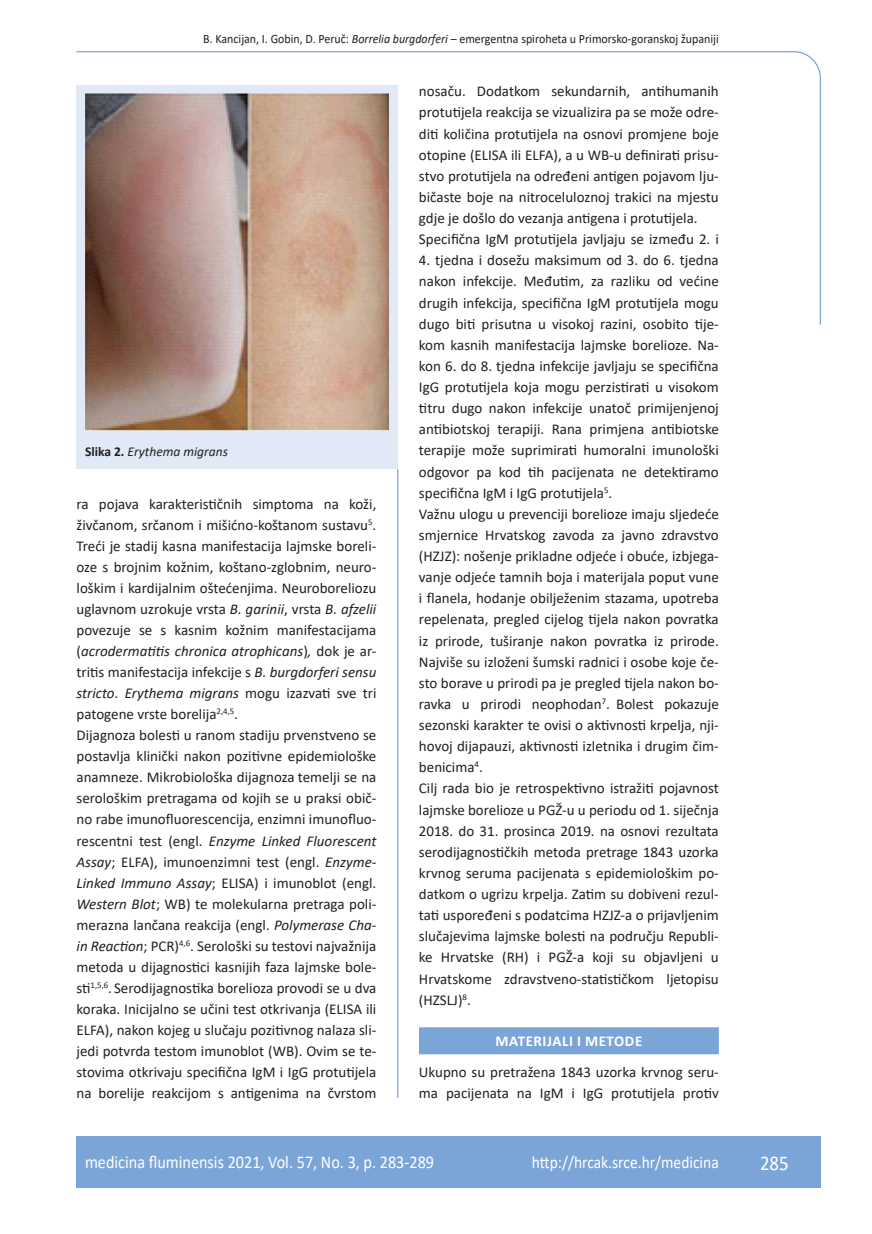
<style>
.page{position:relative;width:872px;height:1234px;background:#fff}
.page>*{position:absolute;margin:0;border:0;box-sizing:border-box;transform-origin:0 0}
.t1{font:21px "Calibri";color:#fff;scale:.9 1}
.t2{font:18px "Calibri";color:#fff;scale:.9 1}
.t3{font:17.25px "Calibri";color:#fff;scale:.9 1}
.osnovni_tekst{font:15px/21.1px "Calibri";color:#231f20;text-align:justify}
.naslov_ruler{font:700 15px "Calibri";letter-spacing:.04em;color:#fff}
.potpis_slika{font:italic 13.5px "Calibri";color:#231f20}
.glava{font:12.75px "Calibri";color:#231f20;scale:.94 1}
.s1{font-style:italic}
.s2{font-weight:700;font-style:normal}
</style>
<div class="page">
<svg style="left:76px;top:51px;width:745px;height:275px"></svg>
<hr style="left:397px;top:469px;width:1px;height:628px;background:#7ca5d7">
<div style="left:77px;top:1135px;width:744px;height:51px;background:#7ca5d7"></div>
<div style="left:419px;top:1027px;width:300px;height:27px;background:#7ca5d7"></div>
<div style="left:77px;top:85px;width:321px;height:383px;background:#e1e9f6"></div>
<img style="left:85px;top:94px;width:303px;height:337px">
<p class="glava" style="left:203px;top:29px;width:550px">B. Kancijan, I. Gobin, D. Peruč: <span class="s1">Borrelia burgdorferi</span> – emergentna spiroheta u Primorsko-goranskoj županiji</p>
<p class="potpis_slika" style="left:85px;top:442px;width:144px"><span class="s2">Slika 2.</span> Erythema migrans</p>
<p class="osnovni_tekst" style="left:77px;top:493px;width:301px">ra pojava karakterističnih simptoma na koži, živčanom, srčanom i mišićno-koštanom sustavu<sup>5</sup>.<br>Treći je stadij kasna manifestacija lajmske boreli&shy;oze s brojnim kožnim, koštano-zglobnim, neuro&shy;loškim i kardijalnim oštećenjima. Neuroboreliozu uglavnom uzrokuje vrsta <span class="s1">B. garinii</span>, vrsta <span class="s1">B. afzelii </span>povezuje se s kasnim kožnim manifestacijama (<span class="s1">acrodermatitis chronica atrophicans</span>)<span class="s1">,</span> dok je ar&shy;tritis manifestacija infekcije s <span class="s1">B. burgdorferi sensu stricto</span>. <span class="s1">Erythema migrans</span> mogu izazvati sve tri patogene vrste borelija<sup>2,4,5</sup>.</p>
<p class="osnovni_tekst" style="left:77px;top:724px;width:301px">Dijagnoza bolesti u ranom stadiju prvenstveno se postavlja klinički nakon pozitivne epidemiološke anamneze. Mikrobiološka dijagnoza temelji se na serološkim pretragama od kojih se u praksi obič&shy;no rabe imunofluorescencija, enzimni imunofluo&shy;rescentni test (engl. <span class="s1">Enzyme Linked Fluorescent Assay</span>; ELFA), imunoenzimni test (engl. <span class="s1">Enzyme-Linked Immuno Assay</span>; ELISA) i imunoblot (engl.<br><span class="s1">Western Blot</span>; WB) te molekularna pretraga poli&shy;merazna lančana reakcija (engl. <span class="s1">Polymerase Cha&shy;in Reaction</span>; PCR)<sup>4,6</sup>. Serološki su testovi najvažnija metoda u dijagnostici kasnijih faza lajmske bole&shy;sti<sup>1,5,6</sup>. Serodijagnostika borelioza provodi se u dva koraka. Inicijalno se učini test otkrivanja (ELISA ili ELFA), nakon kojeg u slučaju pozitivnog nalaza sli&shy;jedi potvrda testom imunoblot (WB). Ovim se te&shy;stovima otkrivaju specifična IgM i IgG protutijela na borelije reakcijom s antigenima na čvrstom</p>
<p class="osnovni_tekst" style="left:419px;top:80px;width:301px">nosaču. Dodatkom sekundarnih, antihumanih protutijela reakcija se vizualizira pa se može odre&shy;diti količina protutijela na osnovi promjene boje otopine (ELISA ili ELFA), a u WB-u definirati prisu&shy;stvo protutijela na određeni antigen pojavom lju&shy;bičaste boje na nitroceluloznoj trakici na mjestu gdje je došlo do vezanja antigena i protutijela.</p>
<p class="osnovni_tekst" style="left:419px;top:228px;width:301px">Specifična IgM protutijela javljaju se između 2. i</p>
<p class="osnovni_tekst" style="left:419px;top:249px;width:301px">4. tjedna i dosežu maksimum od 3. do 6. tjedna nakon infekcije. Međutim, za razliku od većine drugih infekcija, specifična IgM protutijela mogu dugo biti prisutna u visokoj razini, osobito tije&shy;kom kasnih manifestacija lajmske borelioze. Na&shy;kon 6. do 8. tjedna infekcije javljaju se specifična IgG protutijela koja mogu perzistirati u visokom titru dugo nakon infekcije unatoč primijenjenoj antibiotskoj terapiji. Rana primjena antibiotske terapije može suprimirati humoralni imunološki odgovor pa kod tih pacijenata ne detektiramo specifična IgM i IgG protutijela<sup>5</sup>.</p>
<p class="osnovni_tekst" style="left:419px;top:503px;width:301px">Važnu ulogu u prevenciji borelioze imaju sljedeće smjernice Hrvatskog zavoda za javno zdravstvo (HZJZ): nošenje prikladne odjeće i obuće, izbjega&shy;vanje odjeće tamnih boja i materijala poput vune i flanela, hodanje obilježenim stazama, upotreba repelenata, pregled cijelog tijela nakon povratka iz prirode, tuširanje nakon povratka iz prirode.<br>Najviše su izloženi šumski radnici i osobe koje če&shy;sto borave u prirodi pa je pregled tijela nakon bo&shy;ravka u prirodi neophodan<sup>7</sup>. Bolest pokazuje sezonski karakter te ovisi o aktivnosti krpelja, nji&shy;hovoj dijapauzi, aktivnosti izletnika i drugim čim&shy;benicima<sup>4</sup>.</p>
<p class="osnovni_tekst" style="left:419px;top:777px;width:301px">Cilj rada bio je retrospektivno istražiti pojavnost lajmske borelioze u PGŽ-u u periodu od 1. siječnja 2018. do 31. prosinca 2019. na osnovi rezultata serodijagnostičkih metoda pretrage 1843 uzorka krvnog seruma pacijenata s epidemiološkim po&shy;datkom o ugrizu krpelja. Zatim su dobiveni rezul&shy;tati uspoređeni s podatcima HZJZ-a o prijavljenim slučajevima lajmske bolesti na području Republi&shy;ke Hrvatske (RH) i PGŽ-a koji su objavljeni u Hrvatskome zdravstveno-statističkom ljetopisu (HZSLJ)<sup>8</sup>.</p>
<p class="naslov_ruler" style="left:495px;top:1030px;width:148px">MATERIJALI I METODE</p>
<p class="osnovni_tekst" style="left:419px;top:1060px;width:301px">Ukupno su pretražena 1843 uzorka krvnog seru&shy;ma pacijenata na IgM i IgG protutijela protiv</p>
<p class="t2" style="left:85px;top:1149px;width:389px">medicina fluminensis 2021, Vol. 57, No. 3, p. 283-289</p>
<p class="t3" style="left:532px;top:1150px;width:209px">http://hrcak.srce.hr/medicina</p>
<p class="t1" style="left:760px;top:1147px;width:33px">285</p>
</div>
